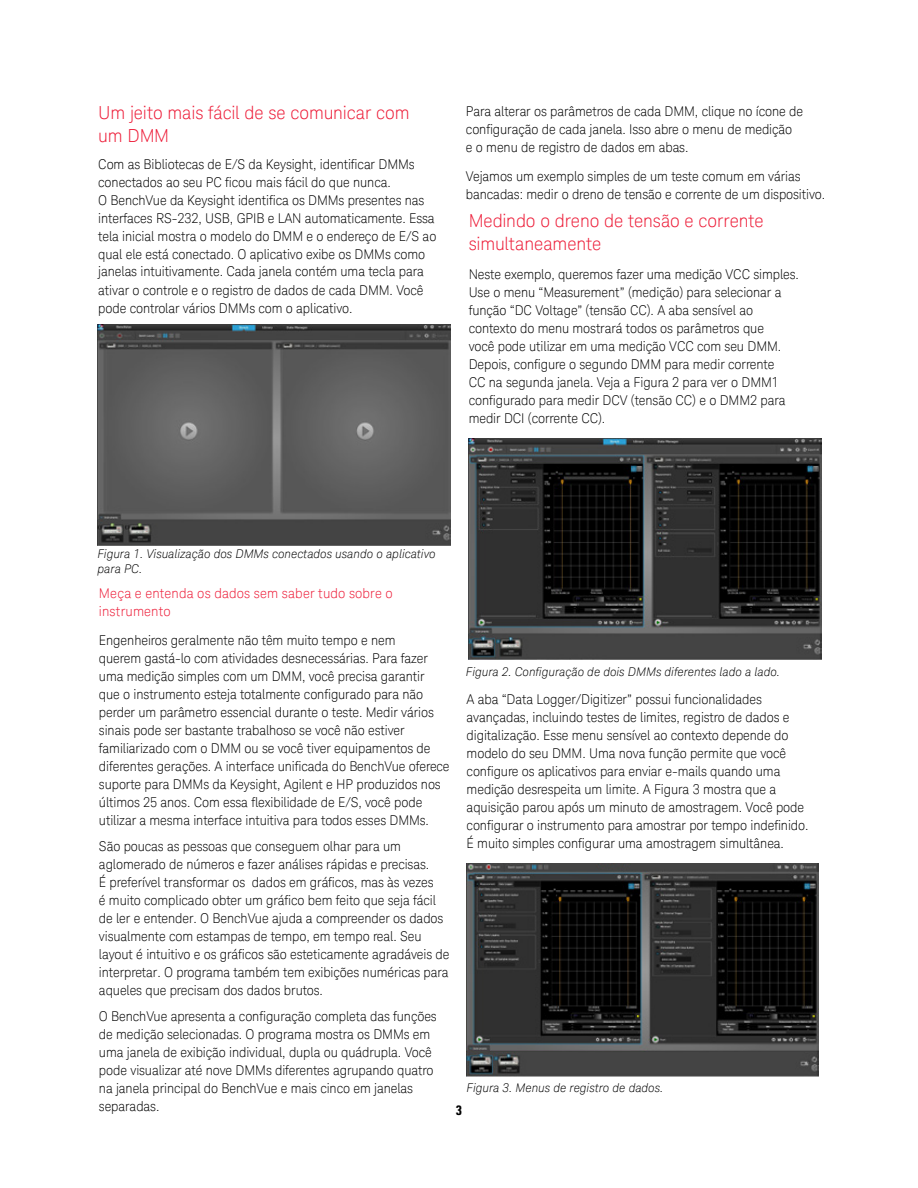
<style>
.page{position:relative;width:918px;height:1188px;background:#fff}
.page>*{position:absolute;margin:0;border:0;box-sizing:border-box;transform-origin:0 0}
.t1{font:300 18px/22.5px "Keysight Sans";letter-spacing:-.005em;color:#ed1b37}
.t2{font:300 13.5px/18px "Keysight Sans";letter-spacing:-.005em;color:#000}
.t3{font:300 13.5px/18px "Keysight Sans";letter-spacing:.01em;color:#ed1b37}
.t4{font:700 13.5px "Agilent Condensed CFF";color:#000}
.t5{font:italic 300 12px/15px "Keysight Sans";color:#000}
</style>
<div class="page">
<img style="left:98px;top:325px;width:353px;height:221px">
<img style="left:469px;top:438px;width:353px;height:222px">
<img style="left:467px;top:863px;width:352px;height:213px">
<h1 class="t1" style="left:98px;top:102px;width:313px">Um jeito mais fácil de se comunicar com um DMM</h1>
<p class="t2" style="left:98px;top:155px;width:340px">Com as Bibliotecas de E/S da Keysight, identificar DMMs conectados ao seu PC ficou mais fácil do que nunca.<br>O BenchVue da Keysight identifica os DMMs presentes nas interfaces RS-232, USB, GPIB e LAN automaticamente. Essa tela inicial mostra o modelo do DMM e o endereço de E/S ao qual ele está conectado. O aplicativo exibe os DMMs como janelas intuitivamente. Cada janela contém uma tecla para ativar o controle e o registro de dados de cada DMM. Você pode controlar vários DMMs com o aplicativo.</p>
<p class="t2" style="left:466px;top:102px;width:339px">Para alterar os parâmetros de cada DMM, clique no ícone de configuração de cada janela. Isso abre o menu de medição<br>e o menu de registro de dados em abas.</p>
<p class="t2" style="left:466px;top:167px;width:361px">Vejamos um exemplo simples de um teste comum em várias bancadas: medir o dreno de tensão e corrente de um dispositivo.</p>
<h1 class="t1" style="left:469px;top:210px;width:297px">Medindo o dreno de tensão e corrente simultaneamente</h1>
<p class="t2" style="left:469px;top:265px;width:332px">Neste exemplo, queremos fazer uma medição VCC simples.<br>Use o menu “Measurement” (medição) para selecionar a função “DC Voltage” (tensão CC). A aba sensível ao contexto do menu mostrará todos os parâmetros que<br>você pode utilizar em uma medição VCC com seu DMM.<br>Depois, configure o segundo DMM para medir corrente<br>CC na segunda janela. Veja a Figura 2 para ver o DMM1 configurado para medir DCV (tensão CC) e o DMM2 para medir DCI (corrente CC).</p>
<p class="t5" style="left:98px;top:547px;width:340px">Figura 1. Visualização dos DMMs conectados usando o aplicativo para PC.</p>
<p class="t3" style="left:99px;top:584px;width:295px">Meça e entenda os dados sem saber tudo sobre o instrumento</p>
<p class="t2" style="left:99px;top:631px;width:352px">Engenheiros geralmente não têm muito tempo e nem<br>querem gastá-lo com atividades desnecessárias. Para fazer uma medição simples com um DMM, você precisa garantir<br>que o instrumento esteja totalmente configurado para não perder um parâmetro essencial durante o teste. Medir vários sinais pode ser bastante trabalhoso se você não estiver familiarizado com o DMM ou se você tiver equipamentos de diferentes gerações. A interface unificada do BenchVue oferece suporte para DMMs da Keysight, Agilent e HP produzidos nos últimos 25 anos. Com essa flexibilidade de E/S, você pode utilizar a mesma interface intuitiva para todos esses DMMs.</p>
<p class="t2" style="left:99px;top:837px;width:352px">São poucas as pessoas que conseguem olhar para um aglomerado de números e fazer análises rápidas e precisas.<br>É preferível transformar os dados em gráficos, mas às vezes<br>é muito complicado obter um gráfico bem feito que seja fácil de ler e entender. O BenchVue ajuda a compreender os dados visualmente com estampas de tempo, em tempo real. Seu layout é intuitivo e os gráficos são esteticamente agradáveis de interpretar. O programa também tem exibições numéricas para aqueles que precisam dos dados brutos.</p>
<p class="t2" style="left:99px;top:1007px;width:339px">O BenchVue apresenta a configuração completa das funções de medição selecionadas. O programa mostra os DMMs em uma janela de exibição individual, dupla ou quádrupla. Você pode visualizar até nove DMMs diferentes agrupando quatro na janela principal do BenchVue e mais cinco em janelas separadas.</p>
<p class="t5" style="left:466px;top:665px;width:316px">Figura 2. Configuração de dois DMMs diferentes lado a lado.</p>
<p class="t2" style="left:467px;top:690px;width:343px">A aba “Data Logger/Digitizer” possui funcionalidades avançadas, incluindo testes de limites, registro de dados e digitalização. Esse menu sensível ao contexto depende do modelo do seu DMM. Uma nova função permite que você configure os aplicativos para enviar e-mails quando uma medição desrespeita um limite. A Figura 3 mostra que a aquisição parou após um minuto de amostragem. Você pode configurar o instrumento para amostrar por tempo indefinido.<br>É muito simples configurar uma amostragem simultânea.</p>
<p class="t5" style="left:467px;top:1081px;width:198px">Figura 3. Menus de registro de dados.</p>
<p class="t4" style="left:456px;top:1100px;width:8px">3</p>
</div>
